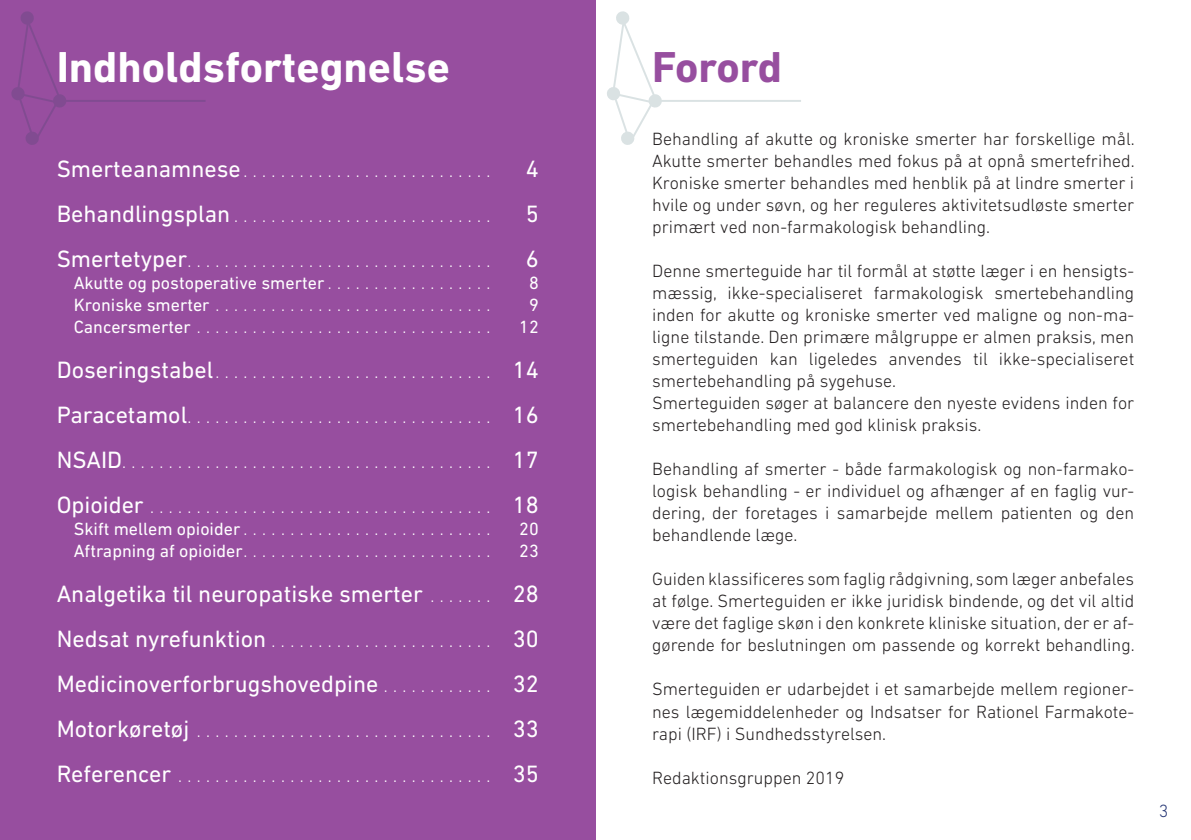
<style>
.page{position:relative;width:1191px;height:840px;background:#fff}
.page>*{position:absolute;margin:0;border:0;box-sizing:border-box;transform-origin:0 0}
.Overskrift_ikke_med{font:700 44px "DIN Next LT Pro";color:#fff}
.Overskrift_ikke_med-2{font:700 44px "DIN Next LT Pro";letter-spacing:-.02em;color:#974e9f}
.t1{font:24px "DIN Next LT Pro";color:#fff}
.Brødtekst{font:300 18px/22px "DIN Next LT Pro";color:#231f20;text-align:justify}
.t2{font:300 18px "DIN Next LT Pro";color:#fff}
.t3{font:18px "DIN Next LT Pro";color:#fff}
.t4{font:300 18px "DIN Next LT Pro";color:#2a3a77}
.s1{font-weight:400;font-size:24px}
.s2{font-weight:300}
.s3{font-weight:400}
.s4{font-weight:300;font-size:18px}
</style>
<div class="page">
<div style="left:0;top:0;width:595px;height:839px;background:#974e9f"></div>
<hr style="left:653px;top:100px;width:148px;height:2px;background:#083e47">
<svg style="left:607px;top:11px;width:55px;height:134px"></svg>
<hr style="left:58px;top:100px;width:148px;height:2px;background:#083e47">
<svg style="left:11px;top:11px;width:56px;height:134px"></svg>
<p class="Overskrift_ikke_med" style="left:57px;top:41px;width:395px">Indholdsfortegnelse</p>
<p class="Overskrift_ikke_med-2" style="left:652px;top:41px;width:131px">Forord</p>
<p class="t2" style="left:57px;top:160px;width:435px"><span class="s1">Smerteanamnese</span>...........................</p>
<p class="t1" style="left:526px;top:154px;width:15px">4</p>
<p class="t2" style="left:57px;top:205px;width:435px"><span class="s1">Behandlingsplan</span>............................</p>
<p class="t1" style="left:526px;top:199px;width:15px">5</p>
<p class="t2" style="left:57px;top:250px;width:435px"><span class="s1">Smertetyper</span>.................................</p>
<p class="t1" style="left:526px;top:244px;width:15px">6</p>
<p class="t3" style="left:74px;top:272px;width:418px">Akutte og postoperative smerter <span class="s2">. . . . . . . . . . . . . . . . . .</span></p>
<p class="t3" style="left:529px;top:272px;width:11px">8</p>
<p class="t2" style="left:74px;top:294px;width:418px"><span class="s3">Kroniske smerter</span>..............................</p>
<p class="t3" style="left:529px;top:294px;width:11px">9</p>
<p class="t2" style="left:74px;top:316px;width:418px"><span class="s3">Cancersmerter</span>................................</p>
<p class="t3" style="left:519px;top:316px;width:21px">12</p>
<p class="t2" style="left:57px;top:361px;width:483px"><span class="s1">Doseringstabel</span>.............................. <span class="s1">14</span></p>
<p class="t2" style="left:57px;top:406px;width:483px"><span class="s1">Paracetamol</span>................................. <span class="s1">16</span></p>
<p class="t2" style="left:57px;top:451px;width:483px"><span class="s1">NSAID</span>........................................ <span class="s1">17</span></p>
<p class="t2" style="left:57px;top:496px;width:483px"><span class="s1">Opioider</span>..................................... <span class="s1">18</span></p>
<p class="t2" style="left:74px;top:518px;width:418px"><span class="s3">Skift mellem opioider</span>...........................</p>
<p class="t3" style="left:519px;top:518px;width:21px">20</p>
<p class="t2" style="left:74px;top:540px;width:418px"><span class="s3">Aftrapning af opioider</span>...........................</p>
<p class="t3" style="left:519px;top:540px;width:21px">23</p>
<p class="t1" style="left:57px;top:579px;width:483px">Analgetika til neuropatiske smerter <span class="s4">. . . . . . .</span> 28</p>
<p class="t2" style="left:57px;top:630px;width:483px"><span class="s1">Nedsat nyrefunktion</span>........................ <span class="s1">30</span></p>
<p class="t1" style="left:57px;top:670px;width:483px">Medicinoverforbrugshovedpine <span class="s4">. . . . . . . . . . . .</span> 32</p>
<p class="t2" style="left:57px;top:720px;width:483px"><span class="s1">Motorkøretøj</span> ................................ <span class="s1">33</span></p>
<p class="t2" style="left:57px;top:765px;width:483px"><span class="s1">Referencer</span>.................................. <span class="s1">35</span></p>
<p class="Brødtekst" style="left:652px;top:127px;width:484px">Behandling af akutte og kroniske smerter har forskellige mål.<br>Akutte smerter behandles med fokus på at opnå smertefrihed.<br>Kroniske smerter behandles med henblik på at lindre smerter i hvile og under søvn, og her reguleres aktivitetsudløste smerter primært ved non-farmakologisk behandling.</p>
<p class="Brødtekst" style="left:652px;top:259px;width:483px">Denne smerteguide har til formål at støtte læger i en hensigts&shy;mæssig, ikke-specialiseret farmakologisk smertebehandling inden for akutte og kroniske smerter ved maligne og non-ma&shy;ligne tilstande. Den primære målgruppe er almen praksis, men smerteguiden kan ligeledes anvendes til ikke-specialiseret smertebehandling på sygehuse.</p>
<p class="Brødtekst" style="left:652px;top:391px;width:483px">Smerteguiden søger at balancere den nyeste evidens inden for smertebehandling med god klinisk praksis.</p>
<p class="Brødtekst" style="left:652px;top:457px;width:483px">Behandling af smerter - både farmakologisk og non-farmako&shy;logisk behandling - er individuel og afhænger af en faglig vur&shy;dering, der foretages i samarbejde mellem patienten og den behandlende læge.</p>
<p class="Brødtekst" style="left:652px;top:567px;width:484px">Guiden klassificeres som faglig rådgivning, som læger anbefales at følge. Smerteguiden er ikke juridisk bindende, og det vil altid være det faglige skøn i den konkrete kliniske situation, der er af&shy;gørende for beslutningen om passende og korrekt behandling.</p>
<p class="Brødtekst" style="left:652px;top:677px;width:483px">Smerteguiden er udarbejdet i et samarbejde mellem regioner&shy;nes lægemiddelenheder og Indsatser for Rationel Farmakote&shy;rapi (IRF) i Sundhedsstyrelsen.</p>
<p class="Brødtekst" style="left:652px;top:765px;width:193px">Redaktionsgruppen 2019</p>
<p class="t4" style="left:1158px;top:800px;width:11px">3</p>
</div>
